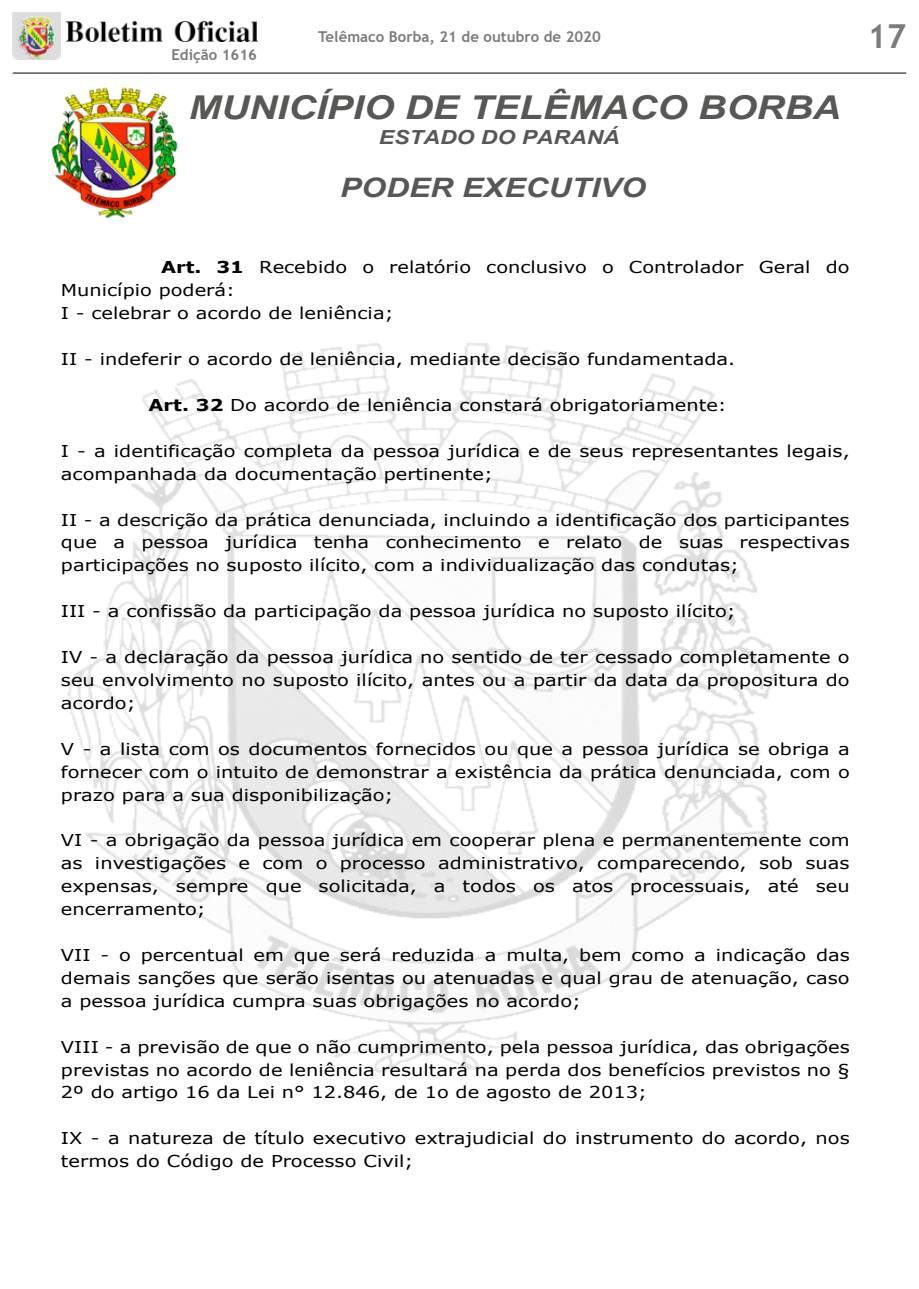
<style>
.page{position:relative;width:919px;height:1289px;background:#fff}
.page>*{position:absolute;margin:0;border:0;box-sizing:border-box;transform-origin:0 0}
.t1{font:700 33px "Trebuchet MS";color:#7c7b7b}
.t2{font:italic 700 32.85px "Arial";color:#575756;scale:1.18 1}
.t3{font:italic 700 26.85px "Arial";color:#575756;scale:1.18 1}
.t4{font:italic 700 19.35px "Arial";color:#575756;scale:1.18 1}
.t5{font:16.35px/23px "Verdana";color:#000;text-align:justify;scale:1.18 1}
.t6{font:700 15px "Trebuchet MS";color:#7c7b7b}
.s1{font-weight:700}
</style>
<div class="page">
<img style="left:13px;top:13px;width:47px;height:47px">
<img style="left:66px;top:21px;width:191px;height:21px">
<hr style="left:13px;top:73px;width:893px;height:1px;background:#000">
<img style="left:51px;top:87px;width:127px;height:132px">
<img style="left:67px;top:343px;width:708px;height:730px">
<p class="t6" style="left:318px;top:27px;width:284px">Telêmaco Borba, 21 de outubro de 2020</p>
<h1 class="t1" style="left:867px;top:16px;width:40px">17</h1>
<p class="t6" style="left:171px;top:45px;width:87px">Edição 1616</p>
<h2 class="t2" style="left:189px;top:85px;width:554px">MUNICÍPIO DE TELÊMACO BORBA</h2>
<p class="t4" style="left:378px;top:124px;width:206px">ESTADO DO PARANÁ</p>
<h3 class="t3" style="left:340px;top:170px;width:260px">PODER EXECUTIVO</h3>
<p class="t5" style="left:61px;top:256px;width:670px;text-align:left;text-indent:100px"><span class="s1">Art. 31</span> Recebido o relatório conclusivo o Controlador Geral do<br>Município poderá:<br>I - celebrar o acordo de leniência;</p>
<p class="t5" style="left:61px;top:347px;width:573px">II - indeferir o acordo de leniência, mediante decisão fundamentada.</p>
<p class="t5" style="left:149px;top:393px;width:491px"><span class="s1">Art. 32</span> Do acordo de leniência constará obrigatoriamente:</p>
<p class="t5" style="left:61px;top:439px;width:670px">I - a identificação completa da pessoa jurídica e de seus representantes legais, acompanhada da documentação pertinente;</p>
<p class="t5" style="left:61px;top:508px;width:670px">II - a descrição da prática denunciada, incluindo a identificação dos participantes que a pessoa jurídica tenha conhecimento e relato de suas respectivas participações no suposto ilícito, com a individualização das condutas;</p>
<p class="t5" style="left:61px;top:599px;width:573px">III - a confissão da participação da pessoa jurídica no suposto ilícito;</p>
<p class="t5" style="left:61px;top:645px;width:669px">IV - a declaração da pessoa jurídica no sentido de ter cessado completamente o seu envolvimento no suposto ilícito, antes ou a partir da data da propositura do acordo;</p>
<p class="t5" style="left:61px;top:737px;width:670px">V - a lista com os documentos fornecidos ou que a pessoa jurídica se obriga a fornecer com o intuito de demonstrar a existência da prática denunciada, com o prazo para a sua disponibilização;</p>
<p class="t5" style="left:61px;top:828px;width:670px">VI - a obrigação da pessoa jurídica em cooperar plena e permanentemente com as investigações e com o processo administrativo, comparecendo, sob suas expensas, sempre que solicitada, a todos os atos processuais, até seu encerramento;</p>
<p class="t5" style="left:61px;top:943px;width:670px">VII - o percentual em que será reduzida a multa, bem como a indicação das demais sanções que serão isentas ou atenuadas e qual grau de atenuação, caso a pessoa jurídica cumpra suas obrigações no acordo;</p>
<p class="t5" style="left:61px;top:1035px;width:670px">VIII - a previsão de que o não cumprimento, pela pessoa jurídica, das obrigações previstas no acordo de leniência resultará na perda dos benefícios previstos no § 2º do artigo 16 da Lei n° 12.846, de 1o de agosto de 2013;</p>
<p class="t5" style="left:61px;top:1126px;width:670px">IX - a natureza de título executivo extrajudicial do instrumento do acordo, nos termos do Código de Processo Civil;</p>
</div>
